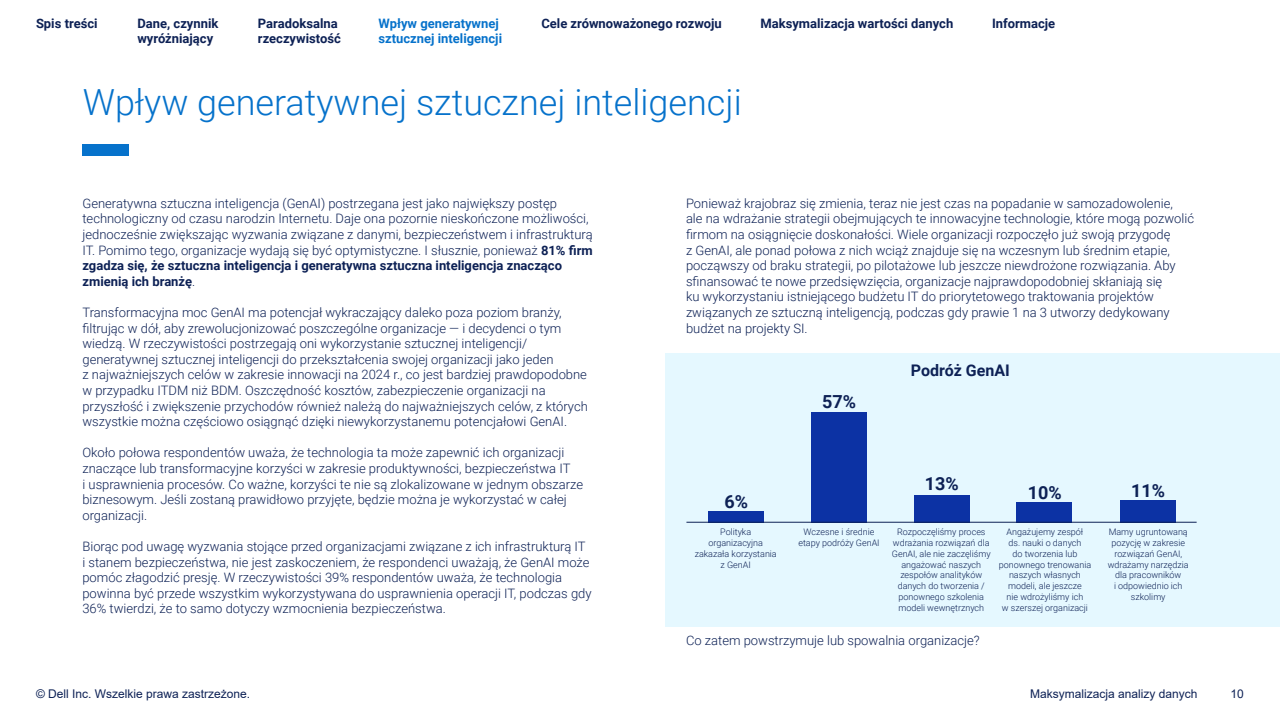
<style>
.page{position:relative;width:1280px;height:720px;background:#fff}
.page>*{position:absolute;margin:0;border:0;box-sizing:border-box;transform-origin:0 0}
.t1{font:300 36px "Roboto";color:#0672cb}
.t2{font:700 18px "Roboto";color:#0d2155}
.t3{font:700 16px "Roboto";color:#0d2155}
.t4{font:300 13px/15.6px "Roboto";color:#0d2155}
.t5{font:700 13px/15.6px "Roboto";color:#0d2155}
.t6{font:700 13px/15.6px "Roboto";color:#0672cb}
.t7{font:12px "Arial";color:#0d2155}
.t8{font:300 9px/10.8px "Roboto";color:#0d2155;text-align:center}
.s1{font-weight:700}
</style>
<div class="page">
<div style="left:83px;top:144px;width:46px;height:11px;background:#0672cb"></div>
<div style="left:665px;top:354px;width:615px;height:273px;background:#e5f8ff"></div>
<div style="left:709px;top:511px;width:55px;height:12px;background:#0c32a4"></div>
<div style="left:811px;top:412px;width:56px;height:111px;background:#0c32a4"></div>
<div style="left:914px;top:495px;width:55px;height:28px;background:#0c32a4"></div>
<div style="left:1016px;top:503px;width:56px;height:20px;background:#0c32a4"></div>
<div style="left:1120px;top:500px;width:55px;height:23px;background:#0c32a4"></div>
<hr style="left:686px;top:522px;width:511px;height:1px;background:#0d2155">
<p class="t5" style="left:36px;top:15px;width:63px">Spis treści</p>
<p class="t5" style="left:137px;top:15px;width:83px">Dane, czynnik wyróżniający</p>
<p class="t5" style="left:258px;top:15px;width:84px">Paradoksalna rzeczywistość</p>
<p class="t6" style="left:378px;top:15px;width:125px">Wpływ generatywnej sztucznej inteligencji</p>
<p class="t5" style="left:541px;top:15px;width:182px">Cele zrównoważonego rozwoju</p>
<p class="t5" style="left:760px;top:15px;width:194px">Maksymalizacja wartości danych</p>
<p class="t5" style="left:992px;top:15px;width:65px">Informacje</p>
<p class="t1" style="left:83px;top:77px;width:660px">Wpływ generatywnej sztucznej inteligencji</p>
<p class="t4" style="left:82px;top:195px;width:512px">Generatywna sztuczna inteligencja (GenAI) postrzegana jest jako największy postęp technologiczny od czasu narodzin Internetu. Daje ona pozornie nieskończone możliwości, jednocześnie zwiększając wyzwania związane z danymi, bezpieczeństwem i infrastrukturą IT. Pomimo tego, organizacje wydają się być optymistyczne. I słusznie, ponieważ <span class="s1">81% firm zgadza się, że sztuczna inteligencja i generatywna sztuczna inteligencja znacząco zmienią ich branżę</span>.</p>
<p class="t4" style="left:82px;top:304px;width:507px">Transformacyjna moc GenAI ma potencjał wykraczający daleko poza poziom branży, filtrując w dół, aby zrewolucjonizować poszczególne organizacje — i decydenci o tym wiedzą. W rzeczywistości postrzegają oni wykorzystanie sztucznej inteligencji/ generatywnej sztucznej inteligencji do przekształcenia swojej organizacji jako jeden<br>z najważniejszych celów w zakresie innowacji na 2024 r., co jest bardziej prawdopodobne w przypadku ITDM niż BDM. Oszczędność kosztów, zabezpieczenie organizacji na przyszłość i zwiększenie przychodów również należą do najważniejszych celów, z których wszystkie można częściowo osiągnąć dzięki niewykorzystanemu potencjałowi GenAI.</p>
<p class="t4" style="left:82px;top:444px;width:502px">Około połowa respondentów uważa, że technologia ta może zapewnić ich organizacji znaczące lub transformacyjne korzyści w zakresie produktywności, bezpieczeństwa IT<br>i usprawnienia procesów. Co ważne, korzyści te nie są zlokalizowane w jednym obszarze biznesowym. Jeśli zostaną prawidłowo przyjęte, będzie można je wykorzystać w całej organizacji.</p>
<p class="t4" style="left:82px;top:538px;width:511px">Biorąc pod uwagę wyzwania stojące przed organizacjami związane z ich infrastrukturą IT i stanem bezpieczeństwa, nie jest zaskoczeniem, że respondenci uważają, że GenAI może pomóc złagodzić presję. W rzeczywistości 39% respondentów uważa, że technologia powinna być przede wszystkim wykorzystywana do usprawnienia operacji IT, podczas gdy 36% twierdzi, że to samo dotyczy wzmocnienia bezpieczeństwa.</p>
<p class="t4" style="left:686px;top:195px;width:510px">Ponieważ krajobraz się zmienia, teraz nie jest czas na popadanie w samozadowolenie,<br>ale na wdrażanie strategii obejmujących te innowacyjne technologie, które mogą pozwolić firmom na osiągnięcie doskonałości. Wiele organizacji rozpoczęło już swoją przygodę<br>z GenAI, ale ponad połowa z nich wciąż znajduje się na wczesnym lub średnim etapie, począwszy od braku strategii, po pilotażowe lub jeszcze niewdrożone rozwiązania. Aby sfinansować te nowe przedsięwzięcia, organizacje najprawdopodobniej skłaniają się<br>ku wykorzystaniu istniejącego budżetu IT do priorytetowego traktowania projektów związanych ze sztuczną inteligencją, podczas gdy prawie 1 na 3 utworzy dedykowany budżet na projekty SI.</p>
<p class="t2" style="left:725px;top:489px;width:25px">6%</p>
<p class="t2" style="left:822px;top:389px;width:35px">57%</p>
<p class="t3" style="left:911px;top:359px;width:100px">Podróż GenAI</p>
<p class="t2" style="left:925px;top:471px;width:35px">13%</p>
<p class="t2" style="left:1028px;top:480px;width:35px">10%</p>
<p class="t2" style="left:1131px;top:478px;width:35px">11%</p>
<p class="t8" style="left:695px;top:526px;width:84px">Polityka organizacyjna zakazała korzystania z GenAI</p>
<p class="t8" style="left:798px;top:526px;width:83px">Wczesne i średnie etapy podróży GenAI</p>
<p class="t8" style="left:892px;top:526px;width:100px">Rozpoczęliśmy proces wdrażania rozwiązań dla<br>GenAI, ale nie zaczęliśmy angażować naszych zespołów analityków danych do tworzenia / ponownego szkolenia modeli wewnętrznych</p>
<p class="t8" style="left:999px;top:526px;width:94px">Angażujemy zespół<br>ds. nauki o danych<br>do tworzenia lub ponownego trenowania naszych własnych modeli, ale jeszcze<br>nie wdrożyliśmy ich<br>w szerszej organizacji</p>
<p class="t8" style="left:1108px;top:526px;width:83px">Mamy ugruntowaną pozycję w zakresie rozwiązań GenAI, wdrażamy narzędzia dla pracowników<br>i odpowiednio ich szkolimy</p>
<p class="t4" style="left:686px;top:632px;width:295px">Co zatem powstrzymuje lub spowalnia organizacje?</p>
<p class="t7" style="left:36px;top:685px;width:216px">© Dell Inc. Wszelkie prawa zastrzeżone.</p>
<p class="t7" style="left:1030px;top:685px;width:169px">Maksymalizacja analizy danych</p>
<p class="t7" style="left:1231px;top:685px;width:15px">10</p>
</div>
